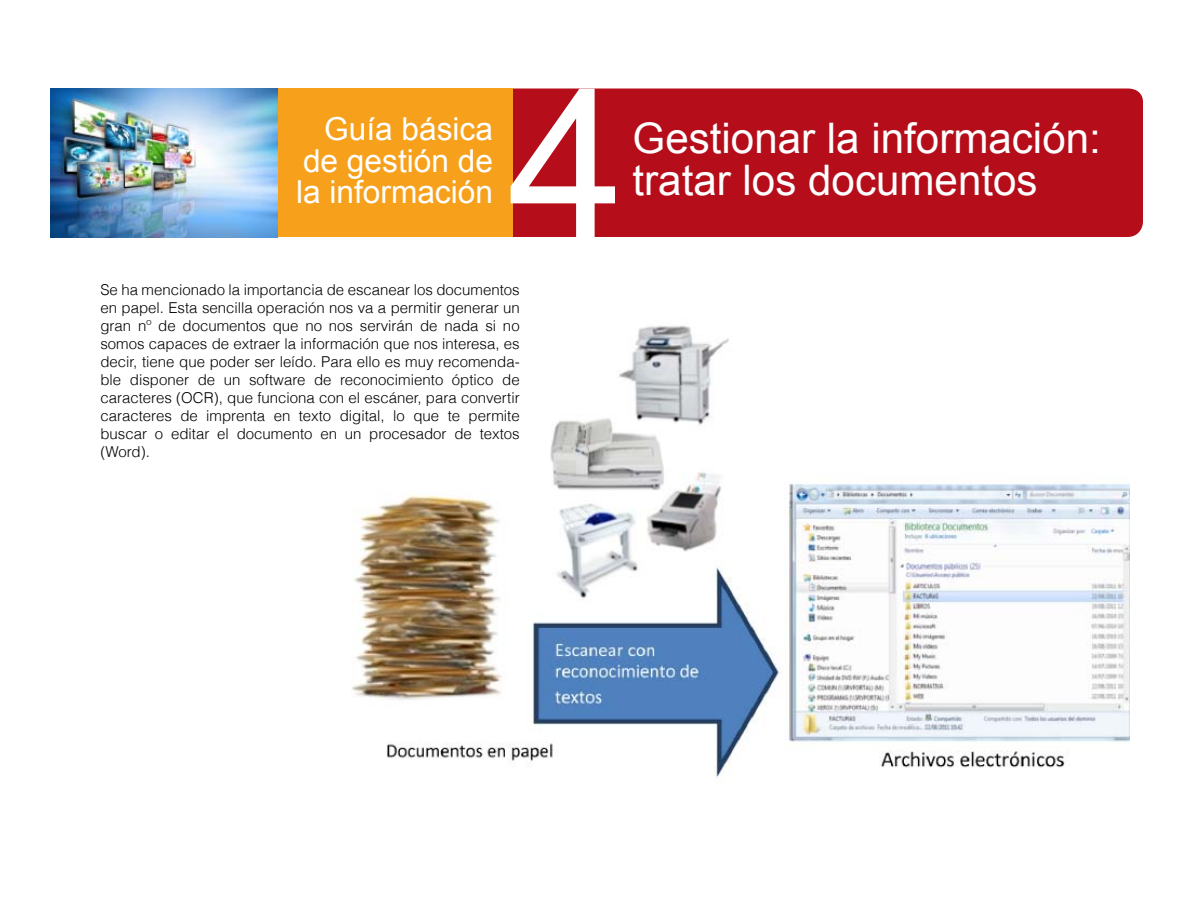
<style>
.page{position:relative;width:1200px;height:900px;background:#fff}
.page>*{position:absolute;margin:0;border:0;box-sizing:border-box;transform-origin:0 0}
.t1{font:210.75px "Arial";color:#fff}
.t2{font:42.15px/42.2px "Arial";color:#fff}
.t3{font:31.65px/31.7px "Arial";color:#fff;text-align:justify}
.t4{font:300 15px/18px "Helvetica";color:#000;text-align:justify}
</style>
<div class="page">
<img style="left:351px;top:325px;width:778px;height:453px">
<div style="left:513px;top:88px;width:630px;height:149px;background:#b50e1a"></div>
<div style="left:255px;top:88px;width:258px;height:149px;background:#f6a01b"></div>
<img style="left:51px;top:88px;width:227px;height:149px">
<h3 class="t3" style="left:296px;top:113px;width:198px;text-indent:28px">Guía básica de gestión de la información</h3>
<h1 class="t1" style="left:508px;top:27px;width:119px">4</h1>
<p class="t4" style="left:100px;top:280px;width:421px">Se ha mencionado la importancia de escanear los documentos en papel. Esta sencilla operación nos va a permitir generar un gran nº de documentos que no nos servirán de nada si no somos capaces de extraer la información que nos interesa, es decir, tiene que poder ser leído. Para ello es muy recomenda&shy;ble disponer de un software de reconocimiento óptico de caracteres (OCR), que funciona con el escáner, para convertir caracteres de imprenta en texto digital, lo que te permite buscar o editar el documento en un procesador de textos (Word).</p>
<h2 class="t2" style="left:633px;top:118px;width:470px">Gestionar la información: tratar los documentos</h2>
</div>
